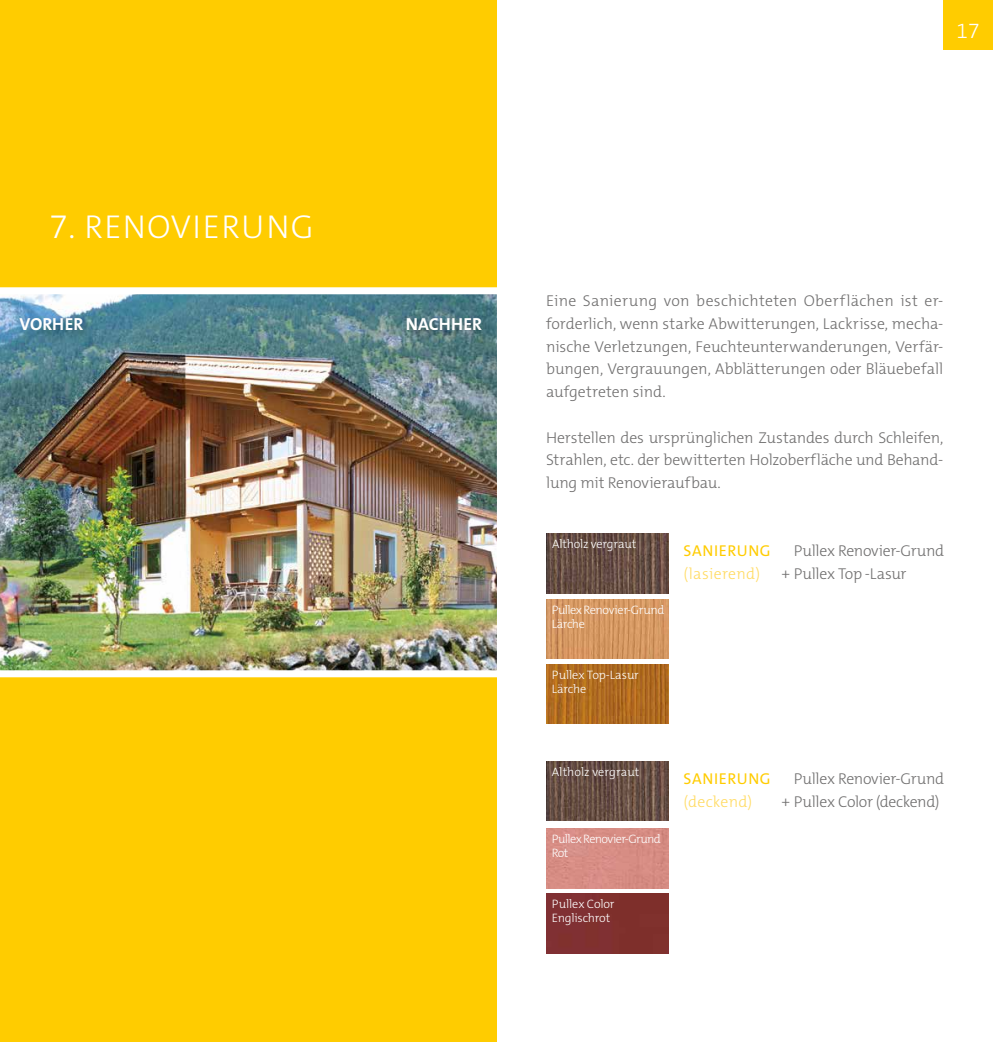
<style>
.page{position:relative;width:993px;height:1042px;background:#fff}
.page>*{position:absolute;margin:0;border:0;box-sizing:border-box;transform-origin:0 0}
.t1{font:300 33.25px "The Mix C4 s";letter-spacing:.04em;color:#fff}
.t2{font:300 21px "The Mix C4 s";color:#fff}
.t3{font:700 17.5px "The Mix Os F";color:#fff}
.t4{font:300 15.75px/22.8px "The Mix C4 s";letter-spacing:-.01em;color:#706f6f;text-align:justify}
.t5{font:300 15.75px "The Mix C4 s";letter-spacing:.02em;color:#ffdb62}
.t6{font:15.75px "The Mix C4 s";letter-spacing:.04em;color:#fc0}
.t7{font:300 12.25px/14px "The Mix C4 s";letter-spacing:-.02em;color:#fff}
.t8{font:300 12.25px/14px "The Mix C4 s";letter-spacing:-.055em;color:#fff}
.t9{font:300 12.25px "The Mix C4 s";letter-spacing:.005em;color:#fff}
</style>
<div class="page">
<div style="left:943px;top:0;width:49px;height:50px;background:#fc0"></div>
<div style="left:0;top:0;width:496px;height:1042px;background:#fc0"></div>
<img style="left:0;top:287px;width:497px;height:390px">
<img style="left:546px;top:664px;width:122px;height:60px">
<img style="left:546px;top:534px;width:122px;height:59px">
<img style="left:546px;top:599px;width:122px;height:60px">
<img style="left:546px;top:761px;width:122px;height:60px">
<div style="left:546px;top:828px;width:122px;height:60px;background:#d78d84"></div>
<div style="left:546px;top:893px;width:122px;height:60px;background:#80302d"></div>
<div style="left:14px;top:311px;width:82px;height:33px;background:#000;opacity:.4"></div>
<div style="left:400px;top:311px;width:94px;height:33px;background:#000;opacity:.4"></div>
<h2 class="t2" style="left:956px;top:18px;width:25px">17</h2>
<h1 class="t1" style="left:50px;top:205px;width:265px">7. RENOVIERUNG</h1>
<p class="t3" style="left:20px;top:313px;width:65px">VORHER</p>
<p class="t3" style="left:406px;top:313px;width:78px">NACHHER</p>
<p class="t4" style="left:546px;top:289px;width:398px">Eine Sanierung von beschichteten Oberflächen ist er&shy;forderlich, wenn starke Abwitterungen, Lackrisse, mecha&shy;nische Verletzungen, Feuchteunterwanderungen, Verfär&shy;bungen, Vergrauungen, Abblätterungen oder Bläuebefall aufgetreten sind.</p>
<p class="t4" style="left:546px;top:426px;width:398px">Herstellen des ursprünglichen Zustandes durch Schleifen, Strahlen, etc. der bewitterten Holzoberfläche und Behand&shy;lung mit Renovieraufbau.</p>
<p class="t7" style="left:552px;top:537px;width:86px">Altholz vergraut</p>
<p class="t7" style="left:551px;top:603px;width:114px">Pullex Renovier-Grund<br>Lärche</p>
<p class="t7" style="left:551px;top:668px;width:88px">Pullex Top-Lasur<br>Lärche</p>
<p class="t6" style="left:683px;top:541px;width:89px">SANIERUNG</p>
<p class="t4" style="left:793px;top:540px;width:152px">Pullex Renovier-Grund</p>
<p class="t5" style="left:683px;top:564px;width:78px">(lasierend)</p>
<p class="t4" style="left:781px;top:562px;width:126px">+ Pullex Top -Lasur</p>
<p class="t9" style="left:551px;top:764px;width:89px">Altholz vergraut</p>
<p class="t8" style="left:551px;top:832px;width:111px">Pullex Renovier-Grund<br>Rot</p>
<p class="t7" style="left:551px;top:897px;width:64px">Pullex Color<br>Englischrot</p>
<p class="t6" style="left:683px;top:768px;width:89px">SANIERUNG</p>
<p class="t4" style="left:793px;top:767px;width:152px">Pullex Renovier-Grund</p>
<p class="t5" style="left:683px;top:791px;width:70px">(deckend)</p>
<p class="t4" style="left:781px;top:790px;width:160px">+ Pullex Color (deckend)</p>
</div>
